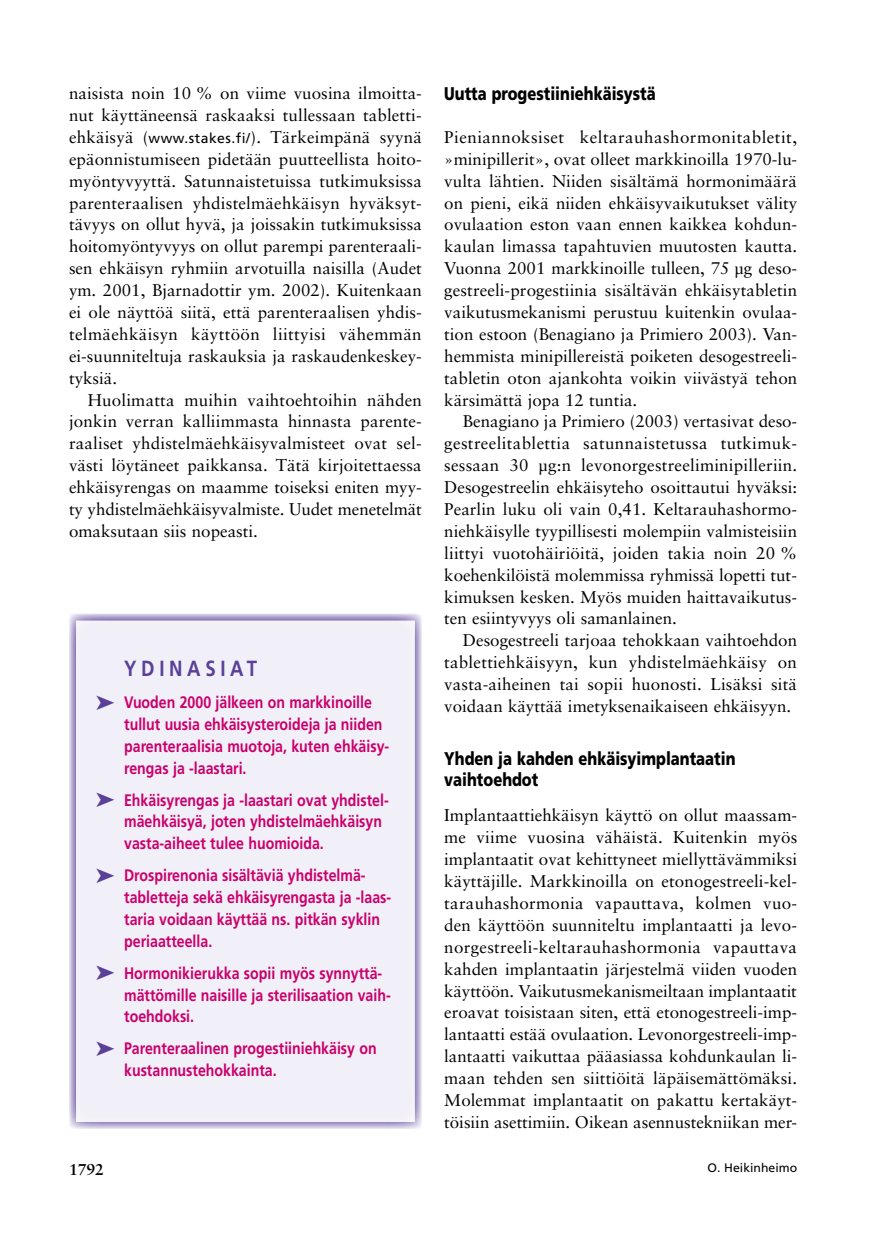
<style>
.page{position:relative;width:874px;height:1241px;background:#fff}
.page>*{position:absolute;margin:0;border:0;box-sizing:border-box;transform-origin:0 0}
.t1{font:700 21.88px "Frutiger";letter-spacing:.25em;color:#5a4099;scale:.85 1}
.t2{font:900 18.38px/21.9px "Frutiger";color:#000;scale:.8 1}
.t3{font:16.97px/21.9px "Sabon";color:#000;text-align:justify}
.t4{font:700 16.62px/21.9px "Frutiger";color:#ca006c;scale:.85 1}
.t5{font:700 15.75px "Sabon";color:#000}
.t6{font:12.25px "Frutiger";color:#000}
.s1{font-family:"Frutiger";font-size:14px}
.s2{color:#5a4099}
</style>
<div class="page">
<div style="left:72px;top:617px;width:346px;height:508px;background:#f1eff7"></div>
<p class="t3" style="left:69px;top:82px;width:354px">naisista noin 10 % on viime vuosina ilmoitta‑ nut käyttäneensä raskaaksi tullessaan tabletti‑ ehkäisyä (<span class="s1">www.stakes.fi/</span>). Tärkeimpänä syynä epä-onnistumiseen pidetään puutteellista hoito‑ myöntyvyyttä. Satunnaistetuissa tutkimuksissa parenteraalisen yhdistelmäehkäisyn hyväksyt‑ tävyys on ollut hyvä, ja joissakin tutkimuksissa hoitomyöntyvyys on ollut parempi parenteraali‑ sen ehkäisyn ryhmiin arvotuilla naisilla (Audet ym. 2001, Bjarnadottir ym. 2002). Kuitenkaan ei ole näyttöä siitä, että parenteraalisen yhdis‑ telmäehkäisyn käyttöön liittyisi vähemmän ei‑suunniteltuja raskauksia ja raskaudenkeskey‑ tyksiä.</p>
<p class="t3" style="left:69px;top:388px;width:354px;text-indent:19px">Huolimatta muihin vaihtoehtoihin nähden jonkin verran kalliimmasta hinnasta parente‑ raaliset yhdistelmäehkäisyvalmisteet ovat sel‑ västi löytäneet paikkansa. Tätä kirjoitettaessa ehkäisyrengas on maamme toiseksi eniten myy‑ ty yhdistelmäehkäisyvalmiste. Uudet menetelmät omaksutaan siis nopeasti.</p>
<p class="t1" style="left:124px;top:655px;width:158px">ydinasiat</p>
<p class="t4" style="left:124px;top:691px;width:313px;text-indent:-28px"><span class="s2">➤</span> Vuoden 2000 jälkeen on markkinoille tullut uusia ehkäisysteroideja ja niiden parenteraalisia muo-toja, kuten ehkäisy‑ rengas ja ‑laastari.</p>
<p class="t4" style="left:124px;top:788px;width:312px;text-indent:-28px"><span class="s2">➤</span> Ehkäisyrengas ja ‑laastari ovat yhdistel‑ mäehkäisyä, joten yhdistelmäehkäisyn vasta‑aiheet tulee huomioida.</p>
<p class="t4" style="left:124px;top:864px;width:315px;text-indent:-28px"><span class="s2">➤</span> Drospirenonia sisältäviä yhdistelmä‑ tabletteja sekä ehkäisyrengasta ja ‑laas‑ taria voidaan käyttää ns. pitkän syklin periaatteella.</p>
<p class="t4" style="left:124px;top:961px;width:315px;text-indent:-28px"><span class="s2">➤</span> Hormonikierukka sopii myös synnyttä‑ mättömille naisille ja sterilisaation vaih‑ toehdoksi.</p>
<p class="t4" style="left:124px;top:1037px;width:298px;text-indent:-28px"><span class="s2">➤</span> Parenteraalinen progestiiniehkäisy on kustannus-tehokkainta.</p>
<p class="t5" style="left:69px;top:1159px;width:37px">1792</p>
<p class="t2" style="left:444px;top:83px;width:266px">Uutta progestiiniehkäisystä</p>
<p class="t3" style="left:444px;top:126px;width:354px">Pieniannoksiset keltarauhashormonitabletit, »minipillerit», ovat olleet markkinoilla 1970‑lu‑ vulta lähtien. Niiden sisältämä hormonimäärä on pieni, eikä niiden ehkäisyvaikutukset välity ovulaation eston vaan ennen kaikkea kohdun‑ kaulan limassa tapahtuvien muutosten kautta.<br>Vuonna 2001 markkinoille tulleen, 75 µg deso‑ gestreeli‑progestiinia sisältävän ehkäisy-tabletin vaikutusmekanismi perustuu kuitenkin ovulaa‑ tion estoon (Benagiano ja Primiero 2003). Van‑ hemmista minipillereistä poiketen desogestreeli‑ tabletin oton ajankohta voikin viivästyä tehon kärsimättä jopa 12 tuntia.</p>
<p class="t3" style="left:444px;top:410px;width:354px;text-indent:19px">Benagiano ja Primiero (2003) vertasivat deso‑ gestreelitablettia satunnaistetussa tutkimuk‑ sessaan 30 µg:n levonorgestreeliminipilleriin.<br>Desogestreelin ehkäisyteho osoittautui hyväksi:<br>Pearlin luku oli vain 0,41. Keltarauhashormo‑ niehkäisylle tyypillisesti molempiin valmisteisiin liittyi vuotohäiriöitä, joiden takia noin 20 % koehenkilöistä molemmissa ryhmissä lopetti tut‑ kimuksen kesken. Myös muiden haittavaikutus‑ ten esiintyvyys oli samanlainen.</p>
<p class="t3" style="left:444px;top:629px;width:354px;text-indent:19px">Desogestreeli tarjoaa tehokkaan vaihto-ehdon tablettiehkäisyyn, kun yhdistelmäehkäisy on vasta‑aiheinen tai sopii huonosti. Lisäksi sitä voidaan käyttää imetyksenaikaiseen ehkäisyyn.</p>
<p class="t2" style="left:444px;top:746px;width:365px">Yhden ja kahden ehkäisyimplantaatin vaihtoehdot</p>
<p class="t3" style="left:444px;top:804px;width:354px">Implantaattiehkäisyn käyttö on ollut maassam‑ me viime vuosina vähäistä. Kuitenkin myös implantaatit ovat kehittyneet miellyttävämmiksi käyttäjille. Markkinoilla on etonogestreeli‑kel‑ tarauhashormonia vapauttava, kolmen vuo‑ den käyttöön suunniteltu implantaatti ja levo‑ norgestreeli‑keltarauhashormonia vapauttava kahden implantaatin järjestelmä viiden vuoden käyttöön. Vaikutusmekanismeiltaan implantaatit eroavat toisistaan siten, että etonogestreeli‑imp‑ lantaatti estää ovulaation. Levonorgestreeli‑imp‑ lantaatti vaikuttaa pääasiassa kohdunkaulan li‑ maan tehden sen siittiöitä läpäisemättömäksi.<br>Molemmat implantaatit on pakattu kertakäyt‑ töisiin asettimiin. Oikean asennustekniikan mer‑</p>
<p class="t6" style="left:707px;top:1160px;width:91px">O. Heikinheimo</p>
</div>
